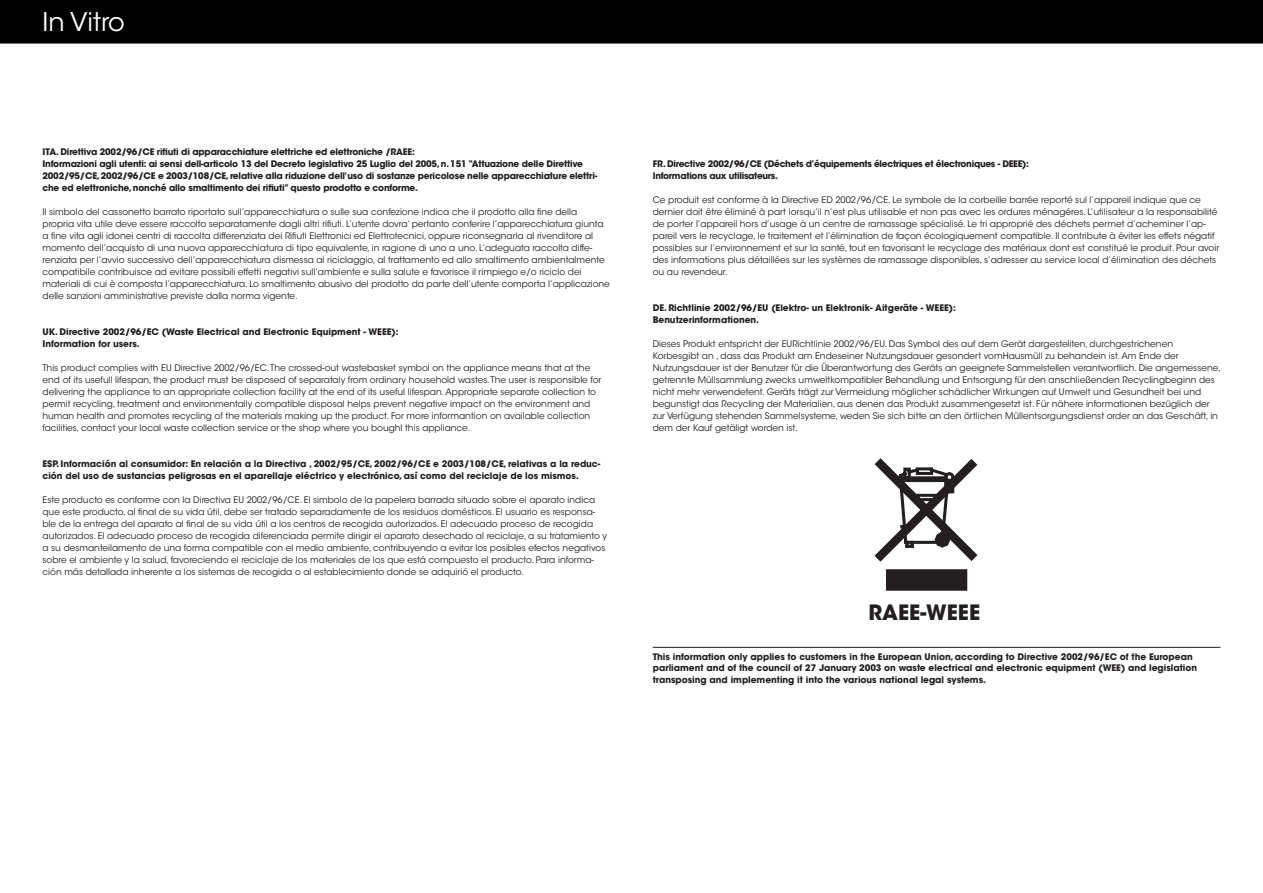
<style>
.page{position:relative;width:1263px;height:893px;background:#fff}
.page>*{position:absolute;margin:0;border:0;box-sizing:border-box;transform-origin:0 0}
.t1{font:25.5px "ITC Avant Garde Std";color:#fff}
.t2{font:700 21px "ITC Avant Garde Std";color:#231f20}
.t3{font:9px/12px "ITC Avant Garde Std";color:#231f20}
.t4{font:700 9px/12px "ITC Avant Garde Std";color:#231f20}
.t5{font:700 9px/12px "ITC Avant Garde Std";letter-spacing:-.02em;color:#231f20}
.t6{font:700 9px/12px "ITC Avant Garde Std";letter-spacing:-.03em;color:#231f20}
</style>
<div class="page">
<div style="left:0;top:0;width:1263px;height:44px;background:#000"></div>
<div style="left:890px;top:573px;width:73px;height:14px;background:#231f20"></div>
<div style="left:886px;top:569px;width:81px;height:22px;border:8px solid #231f20"></div>
<svg style="left:874px;top:458px;width:103px;height:104px"></svg>
<hr style="left:653px;top:647px;width:567px;height:1px;background:#231f20">
<h1 class="t1" style="left:43px;top:6px;width:84px">In Vitro</h1>
<p class="t5" style="left:43px;top:146px;width:556px">ITA. Direttiva 2002/96/CE rifiuti di apparacchiature elettriche ed elettroniche /RAEE:<br>Informazioni agli utenti: ai sensi dell-articolo 13 del Decreto legislativo 25 Luglio del 2005, n. 151 “Attuazione delle Direttive 2002/95/CE, 2002/96/CE e 2003/108/CE, relative alla riduzione dell’uso di sostanze pericolose nelle apparecchiature elettri&shy;che ed elettroniche, nonché allo smaltimento dei rifiuti” questo prodotto e conforme.</p>
<p class="t3" style="left:43px;top:206px;width:569px">Il simbolo del cassonetto barrato riportato sull’apparecchiatura o sulle sua confezione indica che il prodotto alla fine della propria vita utile deve essere raccolto separatamente dagli altri rifiuti. L’utente dovra’ pertanto conferire l’apparecchiatura giunta a fine vita agli idonei centri di raccolta differenziata dei Rifiuti Elettronici ed Elettrotecnici, oppure riconsegnarla al rivenditore al momento dell’acquisto di una nuova apparecchiatura di tipo equivalente, in ragione di uno a uno. L’adeguata raccolta diffe&shy;renziata per l’avvio successivo dell’apparecchiatura dismessa al riciclaggio, al trattamento ed allo smaltimento ambientalmente compatibile contribuisce ad evitare possibili effetti negativi sull’ambiente e sulla salute e favorisce il rimpiego e/o riciclo dei materiali di cui è composta l’apparecchiatura. Lo smaltimento abusivo del prodotto da parte dell’utente comporta l’applicazione delle sanzioni amministrative previste dalla norma vigente.</p>
<p class="t4" style="left:43px;top:326px;width:358px">UK. Directive 2002/96/EC (Waste Electrical and Electronic Equipment - WEEE):<br>Information for users.</p>
<p class="t3" style="left:43px;top:362px;width:560px">This product complies with EU Directive 2002/96/EC. The crossed-out wastebasket symbol on the appliance means that at the end of its usefull lifespan, the product must be disposed of separataly from ordinary household wastes. The user is responsible for delivering the appliance to an appropriate collection facility at the end of its useful lifespan. Appropriate separate collection to permit recycling, treatment and environmentally compatible disposal helps prevent negative impact on the environment and human health and promotes recycling of the materials making up the product. For more informantion on available collection facilities, contact your local waste collection service or the shop where you boughl this appliance.</p>
<p class="t4" style="left:43px;top:458px;width:559px">ESP. Información al consumidor: En relación a la Directiva , 2002/95/CE, 2002/96/CE e 2003/108/CE, relativas a la reduc&shy;ción del uso de sustancias peligrosas en el aparellaje eléctrico y electrónico, así como del reciclaje de los mismos.</p>
<p class="t3" style="left:43px;top:494px;width:566px">Este producto es conforme con la Directiva EU 2002/96/CE. El simbolo de la papelera barrada situado sobre el aparato indica que este producto, al final de su vida útil, debe ser tratado separadamente de los residuos domésticos. El usuario es responsa&shy;ble de la entrega del aparato al final de su vida útil a los centros de recogida autorizados. El adecuado proceso de recogida autorizados. El adecuado proceso de recogida diferenciada permite dirigir el aparato desechado al reciclaje, a su tratamiento y a su desmanteilamento de una forma compatible con el medio ambiente, contribuyendo a evitar los posibles efectos negativos sobre el ambiente y la salud, favoreciendo el reciclaje de los materiales de los que está compuesto el producto. Para informa&shy;ción más detallada inherente a los sistemas de recogida o al establecimiento donde se adquirió el producto.</p>
<p class="t6" style="left:653px;top:158px;width:378px">FR. Directive 2002/96/CE (Déchets d’équipements électriques et électroniques - DEEE):<br>Informations aux utilisateurs.</p>
<p class="t3" style="left:653px;top:194px;width:568px">Ce produit est conforme à la Directive ED 2002/96/CE. Le symbole de la corbeille barrée reporté sul l’appareil indique que ce dernier doit être éliminé à part lorsqu’il n’est plus utilisable et non pas avec les ordures ménagéres. L’utilisateur a la responsabilité de porter l’appareil hors d’usage à un centre de ramassage spécialisé. Le tri approprié des déchets permet d’acheminer l’ap&shy;pareil vers le recyclage, le traitement et l’élimination de façon écologiquement compatible. Il contribute à éviter les effets négatif possibles sur l’environnement et sur la santé, tout en favorisant le recyclage des matériaux dont est constitué le produit. Pour avoir des informations plus détaillées sur les systèmes de ramassage disponibles, s’adresser au service local d’élimination des déchets ou au revendeur.</p>
<p class="t4" style="left:653px;top:302px;width:305px">DE. Richtlinie 2002/96/EU (Elektro- un Elektronik- Aitgeräte - WEEE):<br>Benutzerinformationen.</p>
<p class="t3" style="left:653px;top:338px;width:570px">Dieses Produkt entspricht der EURichtlinie 2002/96/EU. Das Symbol des auf dem Gerät dargesteliten, durchgestrichenen Korbesgibt an , dass das Produkt am Endeseiner Nutzungsdauer gesondert vomHausmüll zu behandein ist. Am Ende der Nutzungsdauer ist der Benutzer für die Überantwortung des Geräts an geeignete Sammelstellen verantwortlich. Die angemessene, getrennte Müllsammlung zwecks umweltkompatibler Behandlung und Entsorgung für den anschließenden Recyclingbeginn des nicht mehr verwendetent. Geräts trägt zur Vermeidung möglicher schädlicher Wirkungen auf Umwelt und Gesundheit bei und begunstigt das Recycling der Materialien, aus denen das Produkt zusammengesetzt ist. Für nähere informationen bezüglich der zur Verfügung stehenden Sammelsysteme, weden Sie sich bitte an den örtlichen Müllentsorgungsdienst order an das Geschäft, in dem der Kauf getäligt worden ist.</p>
<h2 class="t2" style="left:868px;top:598px;width:113px">RAEE-WEEE</h2>
<p class="t4" style="left:653px;top:650px;width:546px">This information only applies to customers in the European Union, according to Directive 2002/96/EC of the European parliament and of the council of 27 January 2003 on waste electrical and electronic equipment (WEE) and legislation transposing and implementing it into the various national legal systems.</p>
</div>
